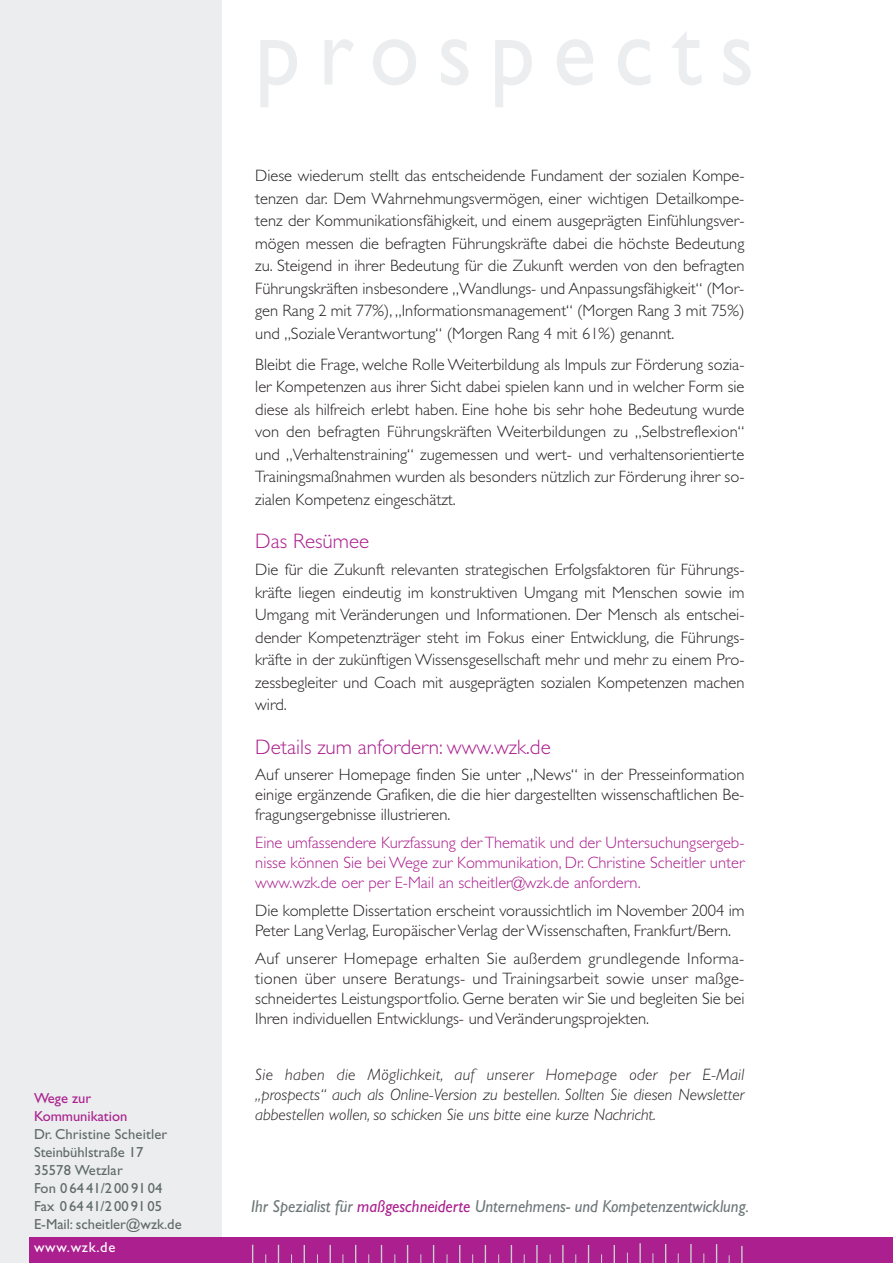
<style>
.page{position:relative;width:893px;height:1263px;background:#fff}
.page>*{position:absolute;margin:0;border:0;box-sizing:border-box;transform-origin:0 0}
.t1{font:300 21px "Gill Sans";color:#ab208e}
.t2{font:italic 17.4px "Gill Sans";color:#6e7779;scale:.95 1}
.t3{font:300 16.5px/22.5px "Gill Sans";color:#231f20;text-align:justify}
.t4{font:italic 300 16.5px/19.8px "Gill Sans";color:#231f20;text-align:justify}
.t5{font:300 16.5px/19.8px "Gill Sans";color:#ab208e;text-align:justify}
.t6{font:14.55px/18px "Gill Sans";color:#60696a}
.t7{font:14.55px/18px "Gill Sans";color:#ab208e}
.t8{font:14.55px "Gill Sans";letter-spacing:.05em;color:#fff}
.s1{color:#ab208e}
</style>
<div class="page">
<div style="left:0;top:0;width:221px;height:1263px;background:#ebedee"></div>
<div style="left:30px;top:1237px;width:862px;height:26px;background:#ab208e"></div>
<svg style="left:278px;top:1245px;width:1px;height:18px"></svg>
<svg style="left:303px;top:1245px;width:2px;height:18px"></svg>
<svg style="left:407px;top:1245px;width:1px;height:18px"></svg>
<svg style="left:433px;top:1245px;width:1px;height:18px"></svg>
<svg style="left:459px;top:1245px;width:1px;height:18px"></svg>
<svg style="left:484px;top:1245px;width:2px;height:18px"></svg>
<svg style="left:510px;top:1245px;width:2px;height:18px"></svg>
<svg style="left:536px;top:1245px;width:1px;height:18px"></svg>
<svg style="left:588px;top:1245px;width:1px;height:18px"></svg>
<svg style="left:562px;top:1245px;width:1px;height:18px"></svg>
<svg style="left:613px;top:1245px;width:2px;height:18px"></svg>
<svg style="left:329px;top:1245px;width:2px;height:18px"></svg>
<svg style="left:355px;top:1245px;width:1px;height:18px"></svg>
<svg style="left:381px;top:1245px;width:1px;height:18px"></svg>
<svg style="left:639px;top:1243px;width:1px;height:20px"></svg>
<svg style="left:665px;top:1244px;width:1px;height:19px"></svg>
<svg style="left:690px;top:1244px;width:1px;height:19px"></svg>
<svg style="left:716px;top:1244px;width:1px;height:19px"></svg>
<svg style="left:741px;top:1246px;width:1px;height:17px"></svg>
<svg style="left:252px;top:1245px;width:1px;height:18px"></svg>
<p class="t7" style="left:34px;top:1090px;width:95px">Wege zur<br>Kommunikation</p>
<p class="t6" style="left:34px;top:1126px;width:149px">Dr. Christine Scheitler<br>Steinbühlstraße 17<br>35578 Wetzlar<br>Fon 0 64 41/2 00 91 04<br>Fax 0 64 41/2 00 91 05<br>E-Mail: scheitler@wzk.de</p>
<p class="t8" style="left:34px;top:1242px;width:83px">www.wzk.de</p>
<p class="t3" style="left:255px;top:166px;width:491px">Diese wiederum stellt das entscheidende Fundament der sozialen Kompe&shy;tenzen dar. Dem Wahrnehmungsvermögen, einer wichtigen Detailkompe&shy;tenz der Kommunikationsfähigkeit, und einem ausgeprägten Einfühlungsver&shy;mögen messen die befragten Führungskräfte dabei die höchste Bedeutung zu. Steigend in ihrer Bedeutung für die Zukunft werden von den befragten Führungskräften insbesondere „Wandlungs- und Anpassungsfähigkeit“ (Mor&shy;gen Rang 2 mit 77%), „Informationsmanagement“ (Morgen Rang 3 mit 75%) und „Soziale Verantwortung“ (Morgen Rang 4 mit 61%) genannt.</p>
<p class="t3" style="left:255px;top:355px;width:491px">Bleibt die Frage, welche Rolle Weiterbildung als Impuls zur Förderung sozia&shy;ler Kompetenzen aus ihrer Sicht dabei spielen kann und in welcher Form sie diese als hilfreich erlebt haben. Eine hohe bis sehr hohe Bedeutung wurde von den befragten Führungskräften Weiterbildungen zu „Selbstreflexion“ und „Verhaltenstraining“ zugemessen und wert- und verhaltensorientierte Trainingsmaßnahmen wurden als besonders nützlich zur Förderung ihrer so&shy;zialen Kompetenz eingeschätzt.</p>
<p class="t1" style="left:255px;top:534px;width:115px">Das Resümee</p>
<p class="t3" style="left:255px;top:560px;width:491px">Die für die Zukunft relevanten strategischen Erfolgsfaktoren für Führungs&shy;kräfte liegen eindeutig im konstruktiven Umgang mit Menschen sowie im Umgang mit Veränderungen und Informationen. Der Mensch als entschei&shy;dender Kompetenzträger steht im Fokus einer Entwicklung, die Führungs&shy;kräfte in der zukünftigen Wissensgesellschaft mehr und mehr zu einem Pro&shy;zessbegleiter und Coach mit ausgeprägten sozialen Kompetenzen machen wird.</p>
<p class="t1" style="left:255px;top:740px;width:297px">Details zum anfordern: www.wzk.de</p>
<p class="t3" style="left:255px;top:767px;width:491px;line-height:19.8px">Auf unserer Homepage finden Sie unter „News“ in der Presseinformation einige ergänzende Grafiken, die die hier dargestellten wissenschaftlichen Be&shy;fragungsergebnisse illustrieren.</p>
<p class="t5" style="left:255px;top:834px;width:491px">Eine umfassendere Kurzfassung der Thematik und der Untersuchungsergeb&shy;nisse können Sie bei Wege zur Kommunikation, Dr. Christine Scheitler unter www.wzk.de oer per E-Mail an scheitler@wzk.de anfordern.</p>
<p class="t3" style="left:255px;top:902px;width:491px;line-height:19.8px">Die komplette Dissertation erscheint voraussichtlich im November 2004 im<br>Peter Lang Verlag, Europäischer Verlag der Wissenschaften, Frankfurt/Bern.</p>
<p class="t3" style="left:255px;top:951px;width:490px;line-height:19.8px">Auf unserer Homepage erhalten Sie außerdem grundlegende Informa&shy;tionen über unsere Beratungs- und Trainingsarbeit sowie unser maßge&shy;schneidertes Leistungsportfolio. Gerne beraten wir Sie und begleiten Sie bei Ihren individuellen Entwicklungs- und Veränderungsprojekten.</p>
<p class="t4" style="left:255px;top:1066px;width:490px">Sie haben die Möglichkeit, auf unserer Homepage oder per E-Mail „prospects“ auch als Online-Version zu bestellen. Sollten Sie diesen Newsletter abbestellen wollen, so schicken Sie uns bitte eine kurze Nachricht.</p>
<p class="t2" style="left:251px;top:1200px;width:525px">Ihr Spezialist für <span class="s1">maßgeschneiderte</span> Unternehmens- und Kompetenzentwicklung.</p>
</div>
